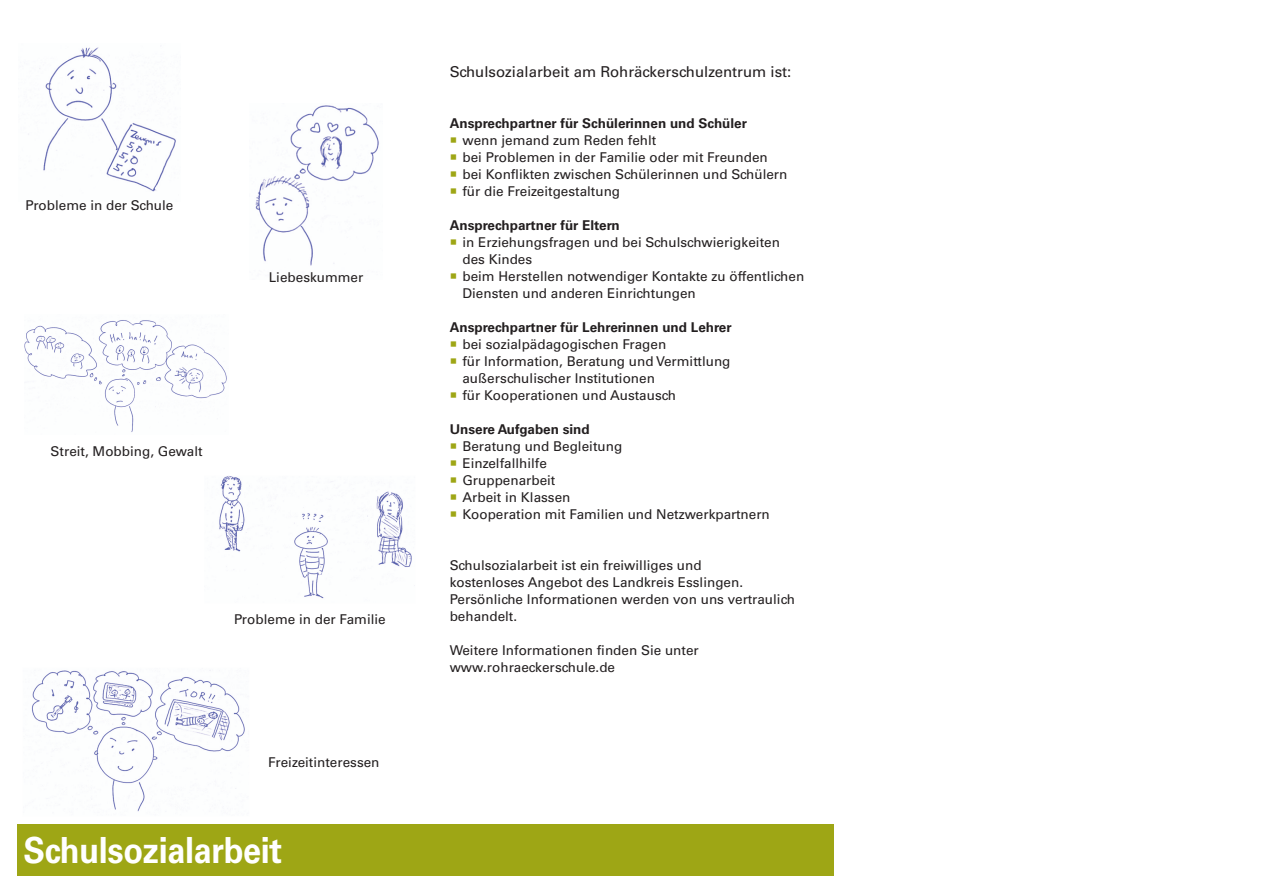
<style>
.page{position:relative;width:1263px;height:893px;background:#fff}
.page>*{position:absolute;margin:0;border:0;box-sizing:border-box;transform-origin:0 0}
.t1{font:700 36px "Univers LT Std";letter-spacing:-.01em;color:#fff;scale:.9 1}
.t2{font:15px "Univers LT Std";color:#231f20}
.t3{font:13.5px/17px "Univers LT Std";color:#231f20}
.t4{font:700 13.5px "Univers LT Std";color:#231f20}
.s1{color:#9ea615}
</style>
<div class="page">
<div style="left:17px;top:825px;width:816px;height:51px;background:#9ea615"></div>
<img style="left:28px;top:47px;width:148px;height:145px">
<img style="left:255px;top:105px;width:124px;height:161px">
<img style="left:24px;top:320px;width:203px;height:112px">
<img style="left:219px;top:476px;width:193px;height:123px">
<img style="left:31px;top:670px;width:214px;height:142px">
<p class="t3" style="left:25px;top:196px;width:150px">Probleme in der Schule</p>
<p class="t3" style="left:269px;top:269px;width:96px">Liebeskummer</p>
<p class="t3" style="left:51px;top:443px;width:153px">Streit, Mobbing, Gewalt</p>
<p class="t3" style="left:234px;top:611px;width:153px">Probleme in der Familie</p>
<p class="t3" style="left:268px;top:753px;width:113px">Freizeitinteressen</p>
<h1 class="t1" style="left:23px;top:829px;width:289px">Schulsozialarbeit</h1>
<p class="t2" style="left:450px;top:62px;width:343px">Schulsozialarbeit am Rohräckerschulzentrum ist:</p>
<p class="t4" style="left:450px;top:115px;width:299px">Ansprechpartner für Schülerinnen und Schüler</p>
<p class="t3" style="left:450px;top:131px;width:208px"><span class="s1">○</span> wenn jemand zum Reden fehlt</p>
<p class="t3" style="left:450px;top:148px;width:320px"><span class="s1">○</span> bei Problemen in der Familie oder mit Freunden</p>
<p class="t3" style="left:450px;top:165px;width:339px"><span class="s1">○</span> bei Konflikten zwischen Schülerinnen und Schülern</p>
<p class="t3" style="left:450px;top:182px;width:172px"><span class="s1">○</span> für die Freizeitgestaltung</p>
<p class="t4" style="left:450px;top:217px;width:172px">Ansprechpartner für Eltern</p>
<p class="t3" style="left:462px;top:233px;width:319px;text-indent:-13px"><span class="s1">○</span> in Erziehungsfragen und bei Schulschwierigkeiten des Kindes</p>
<p class="t3" style="left:462px;top:267px;width:343px;text-indent:-13px"><span class="s1">○</span> beim Herstellen notwendiger Kontakte zu öffentlichen<br>Diensten und anderen Einrichtungen</p>
<p class="t4" style="left:450px;top:319px;width:284px">Ansprechpartner für Lehrerinnen und Lehrer</p>
<p class="t3" style="left:450px;top:336px;width:218px"><span class="s1">○</span> bei sozialpädagogischen Fragen</p>
<p class="t3" style="left:462px;top:353px;width:270px;text-indent:-13px"><span class="s1">○</span> für Information, Beratung und Vermittlung außerschulischer Institutionen</p>
<p class="t3" style="left:450px;top:387px;width:228px"><span class="s1">○</span> für Kooperationen und Austausch</p>
<p class="t4" style="left:450px;top:421px;width:142px">Unsere Aufgaben sind</p>
<p class="t3" style="left:450px;top:438px;width:174px"><span class="s1">○</span> Beratung und Begleitung</p>
<p class="t3" style="left:450px;top:455px;width:99px"><span class="s1">○</span> Einzelfallhilfe</p>
<p class="t3" style="left:450px;top:472px;width:107px"><span class="s1">○</span> Gruppenarbeit</p>
<p class="t3" style="left:450px;top:489px;width:122px"><span class="s1">○</span> Arbeit in Klassen</p>
<p class="t3" style="left:450px;top:506px;width:322px"><span class="s1">○</span> Kooperation mit Familien und Netzwerkpartnern</p>
<p class="t3" style="left:450px;top:557px;width:347px">Schulsozialarbeit ist ein freiwilliges und<br>kostenloses Angebot des Landkreis Esslingen.<br>Persönliche Informationen werden von uns vertraulich behandelt.</p>
<p class="t3" style="left:450px;top:642px;width:251px">Weitere Informationen finden Sie unter www.rohraeckerschule.de</p>
</div>
